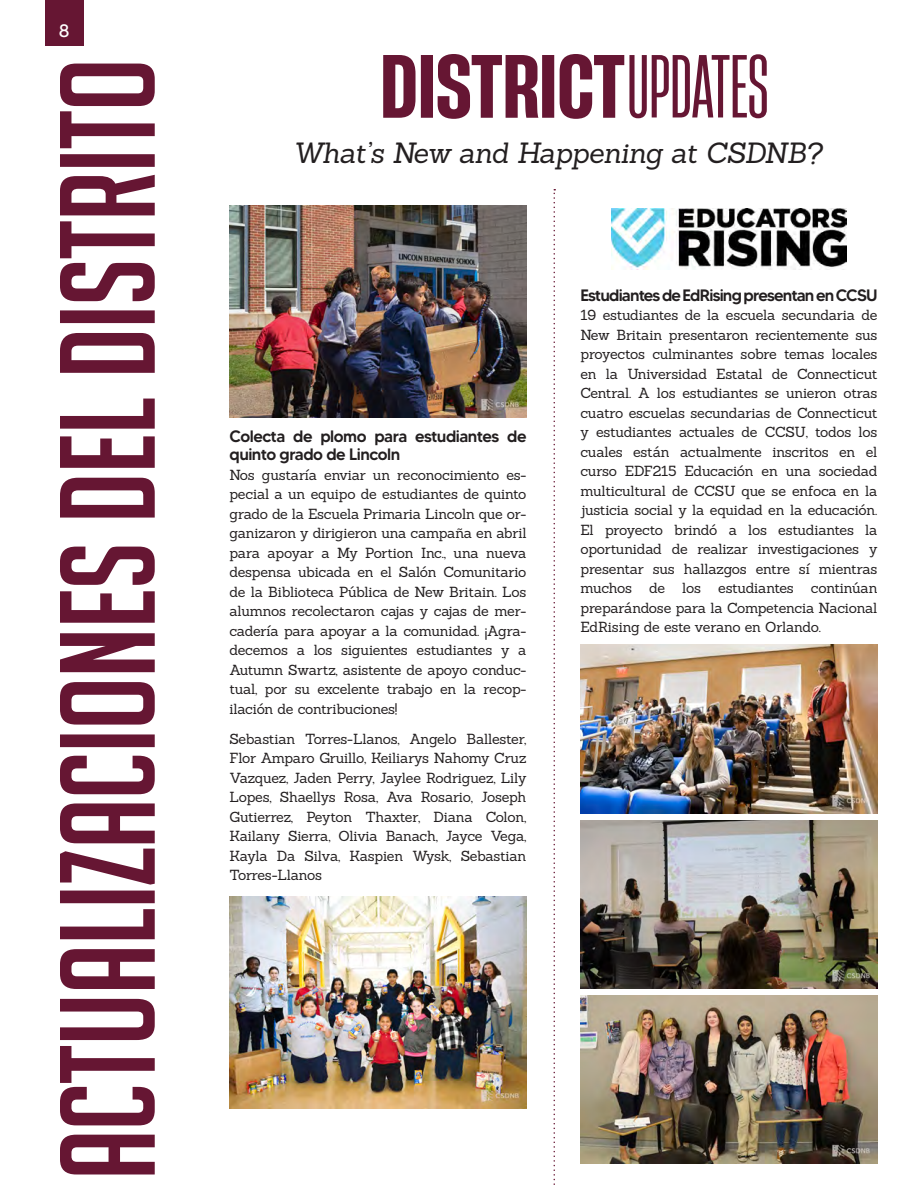
<style>
.page{position:relative;width:918px;height:1188px;background:#fff}
.page>*{position:absolute;margin:0;border:0;box-sizing:border-box;transform-origin:0 0}
.t1{font:italic 28.5px "Sanchez";letter-spacing:-.025em;color:#231f20}
.t2{font:18px "MADETOMMY";color:#fff}
.t3{font:500 16.5px/18px "MADETOMMY";letter-spacing:-.04em;color:#231f20}
.t4{font:14.25px/19.5px "Sanchez";letter-spacing:-.02em;color:#231f20;text-align:justify}
</style>
<div class="page">
<div style="left:45px;top:0;width:38px;height:46px;background:#661633"></div>
<svg style="left:383px;top:54px;width:384px;height:65px"></svg>
<svg style="left:554px;top:189px;width:1px;height:996px"></svg>
<img style="left:230px;top:896px;width:297px;height:212px">
<img style="left:230px;top:205px;width:296px;height:213px">
<img style="left:580px;top:645px;width:298px;height:169px">
<img style="left:580px;top:820px;width:298px;height:169px">
<img style="left:580px;top:995px;width:298px;height:169px">
<img style="left:612px;top:208px;width:234px;height:62px">
<svg style="left:60px;top:64px;width:95px;height:1110px"></svg>
<p class="t2" style="left:59px;top:20px;width:12px">8</p>
<p class="t1" style="left:293px;top:134px;width:531px">What’s New and Happening at CSDNB?</p>
<p class="t3" style="left:230px;top:428px;width:298px">Colecta de plomo para estudiantes de quinto grado de Lincoln</p>
<p class="t4" style="left:230px;top:465px;width:299px">Nos gustaría enviar un reconocimiento es&shy;pecial a un equipo de estudiantes de quinto grado de la Escuela Primaria Lincoln que or&shy;ganizaron y dirigieron una campaña en abril para apoyar a My Portion Inc., una nueva despensa ubicada en el Salón Comunitario de la Biblioteca Pública de New Britain. Los alumnos recolectaron cajas y cajas de mer&shy;cadería para apoyar a la comunidad. ¡Agra&shy;decemos a los siguientes estudiantes y a Autumn Swartz, asistente de apoyo conduc&shy;tual, por su excelente trabajo en la recop&shy;ilación de contribuciones!</p>
<p class="t4" style="left:230px;top:729px;width:299px">Sebastian Torres-Llanos, Angelo Ballester, Flor Amparo Gruillo, Keiliarys Nahomy Cruz Vazquez, Jaden Perry, Jaylee Rodriguez, Lily Lopes, Shaellys Rosa, Ava Rosario, Joseph Gutierrez, Peyton Thaxter, Diana Colon, Kailany Sierra, Olivia Banach, Jayce Vega, Kayla Da Silva, Kaspien Wysk, Sebastian Torres-Llanos</p>
<p class="t3" style="left:580px;top:286px;width:299px">Estudiantes de EdRising presentan en CCSU</p>
<p class="t4" style="left:580px;top:305px;width:299px">19 estudiantes de la escuela secundaria de New Britain presentaron recientemente sus proyectos culminantes sobre temas locales en la Universidad Estatal de Connecticut Central. A los estudiantes se unieron otras cuatro escuelas secundarias de Connecticut y estudiantes actuales de CCSU, todos los cuales están actualmente inscritos en el curso EDF215 Educación en una sociedad multicultural de CCSU que se enfoca en la justicia social y la equidad en la educación.<br>El proyecto brindó a los estudiantes la oportunidad de realizar investigaciones y presentar sus hallazgos entre sí mientras muchos de los estudiantes continúan preparándose para la Competencia Nacional EdRising de este verano en Orlando.</p>
</div>
